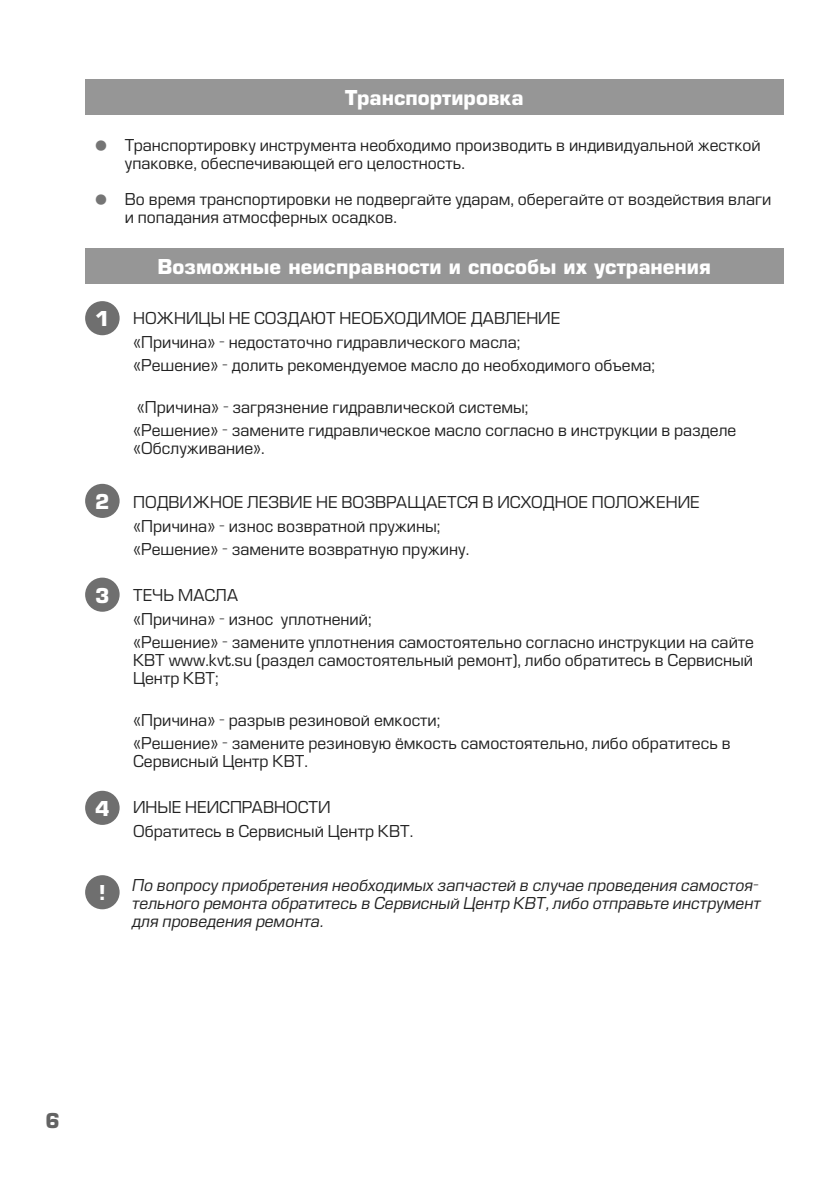
<style>
.page{position:relative;width:840px;height:1191px;background:#fff}
.page>*{position:absolute;margin:0;border:0;box-sizing:border-box;transform-origin:0 0}
.t1{font:700 20px "Europe";color:#fff}
.t2{font:700 20px "Europe";color:#636363}
.t3{font:16px/23.6px "Europe";color:#222}
.t4{font:italic 16px/18px "Europe";color:#222;text-align:justify}
.s1{font-size:48px;color:#757575}
</style>
<div class="page">
<div style="left:85px;top:249px;width:697px;height:35px;background:#969696"></div>
<div style="left:85px;top:301px;width:34px;height:34px;background:#6f6f6f;border-radius:50%"></div>
<div style="left:85px;top:484px;width:34px;height:34px;background:#6f6f6f;border-radius:50%"></div>
<div style="left:85px;top:577px;width:34px;height:35px;background:#6f6f6f;border-radius:50%"></div>
<div style="left:85px;top:875px;width:34px;height:34px;background:#6f6f6f;border-radius:50%"></div>
<div style="left:85px;top:790px;width:34px;height:35px;background:#6f6f6f;border-radius:50%"></div>
<div style="left:85px;top:79px;width:697px;height:36px;background:#969696"></div>
<p class="t1" style="left:344px;top:86px;width:180px">Транспортировка</p>
<p class="t3" style="left:125px;top:137px;width:637px;line-height:18px;text-indent:-40px"><span class="s1">•</span> Транспортировку инструмента необходимо производить в индивидуальной жесткой упаковке, обеспечивающей его целостность.</p>
<p class="t3" style="left:125px;top:191px;width:647px;line-height:18px;text-indent:-40px"><span class="s1">•</span> Во время транспортировки не подвергайте ударам, оберегайте от воздействия влаги и попадания атмосферных осадков.</p>
<p class="t1" style="left:95px;top:307px;width:16px">1</p>
<p class="t1" style="left:95px;top:489px;width:16px">2</p>
<p class="t1" style="left:95px;top:583px;width:16px">3</p>
<p class="t1" style="left:95px;top:796px;width:16px">4</p>
<p class="t1" style="left:99px;top:880px;width:8px">!</p>
<p class="t1" style="left:157px;top:255px;width:554px">Возможные неисправности и способы их устранения</p>
<p class="t3" style="left:133px;top:306px;width:523px">НОЖНИЦЫ НЕ СОЗДАЮТ НЕОБХОДИМОЕ ДАВЛЕНИЕ<br>«Причина» - недостаточно гидравлического масла;<br>«Решение» - долить рекомендуемое масло до необходимого объема;</p>
<p class="t3" style="left:133px;top:395px;width:604px">«Причина» - загрязнение гидравлической системы;<br>«Решение» - замените гидравлическое масло согласно в инструкции в разделе</p>
<p class="t3" style="left:133px;top:437px;width:133px">«Обслуживание».</p>
<p class="t3" style="left:133px;top:490px;width:568px">ПОДВИЖНОЕ ЛЕЗВИЕ НЕ ВОЗВРАЩАЕТСЯ В ИСХОДНОЕ ПОЛОЖЕНИЕ «Причина» - износ возвратной пружины;<br>«Решение» - замените возвратную пружину.</p>
<p class="t3" style="left:133px;top:583px;width:622px">ТЕЧЬ МАСЛА<br>«Причина» - износ уплотнений;<br>«Решение» - замените уплотнения самостоятельно согласно инструкции на сайте</p>
<p class="t3" style="left:133px;top:652px;width:621px;line-height:18px">КВТ www.kvt.su (раздел самостоятельный ремонт), либо обратитесь в Сервисный<br>Центр КВТ;</p>
<p class="t3" style="left:133px;top:708px;width:598px">«Причина» - разрыв резиновой емкости;<br>«Решение» - замените резиновую ёмкость самостоятельно, либо обратитесь в</p>
<p class="t3" style="left:133px;top:750px;width:176px">Сервисный Центр КВТ.</p>
<p class="t3" style="left:133px;top:795px;width:281px">ИНЫЕ НЕИСПРАВНОСТИ<br>Обратитесь в Сервисный Центр КВТ.</p>
<p class="t4" style="left:132px;top:876px;width:629px">По вопросу приобретения необходимых запчастей в случае проведения самостоя&shy;тельного ремонта обратитесь в Сервисный Центр КВТ, либо отправьте инструмент для проведения ремонта.</p>
<p class="t2" style="left:45px;top:1108px;width:16px">6</p>
</div>
